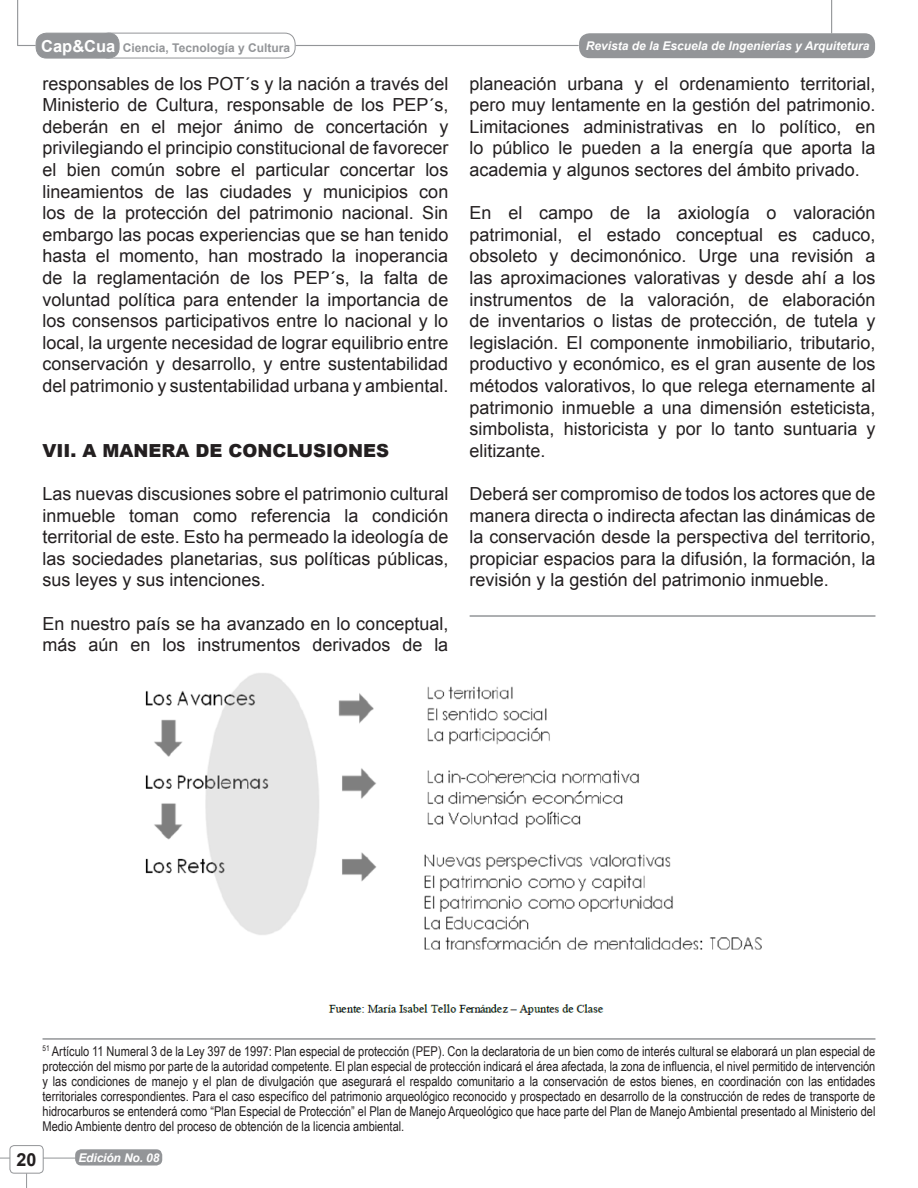
<style>
.page{position:relative;width:918px;height:1188px;background:#fff}
.page>*{position:absolute;margin:0;border:0;box-sizing:border-box;transform-origin:0 0}
.t1{font:18px/21.6px "Arial";color:#231f20;text-align:justify}
.t2{font:900 18px "Arial";color:#231f20}
.t3{font:700 18px "Arial";color:#231f20}
.t4{font:13.5px/15px "Arial Narrow";color:#231f20;text-align:justify}
.t5{font:italic 700 12px "Arial";color:#fff}
.t6{font:700 12px "Arial";color:#939598}
.s1{font-size:16.5px;color:#fff}
</style>
<div class="page">
<div style="left:98px;top:33px;width:198px;height:25px;border:1px solid #939598;border-radius:10px"></div>
<div style="left:36px;top:33px;width:83px;height:25px;background:#939598;border-radius:10px"></div>
<div style="left:36px;top:33px;width:83px;height:25px;border:1px solid #939598;border-radius:10px"></div>
<div style="left:579px;top:33px;width:296px;height:25px;background:#939598;border-radius:10px"></div>
<div style="left:10px;top:1145px;width:34px;height:29px;border:1px solid #939598;border-radius:4px"></div>
<svg style="left:26px;top:1173px;width:1px;height:15px"></svg>
<hr style="left:17px;top:0;width:1px;height:45px;background:#939598">
<svg style="left:17px;top:45px;width:19px;height:1px"></svg>
<hr style="left:831px;top:0;width:1px;height:33px;background:#939598">
<hr style="left:296px;top:45px;width:283px;height:1px;background:#939598">
<hr style="left:43px;top:1158px;width:34px;height:1px;background:#939598">
<div style="left:75px;top:1149px;width:87px;height:17px;background:#939598;border-radius:6px"></div>
<hr style="left:43px;top:1038px;width:832px;height:2px;background:#939598">
<img style="left:145px;top:673px;width:617px;height:342px">
<hr style="left:470px;top:615px;width:405px;height:2px;background:#939598">
<p class="t6" style="left:41px;top:40px;width:250px"><span class="s1">Cap&amp;Cua</span> Ciencia, Tecnología y Cultura</p>
<p class="t1" style="left:43px;top:73px;width:407px">responsables de los POT´s y la nación a través del Ministerio de Cultura, responsable de los PEP´s, deberán en el mejor ánimo de concertación y privilegiando el principio constitucional de favorecer el bien común sobre el particular concertar los lineamientos de las ciudades y municipios con los de la protección del patrimonio nacional. Sin embargo las pocas experiencias que se han tenido hasta el momento, han mostrado la inoperancia de la reglamentación de los PEP´s, la falta de voluntad política para entender la importancia de los consensos participativos entre lo nacional y lo local, la urgente necesidad de lograr equilibrio entre conservación y desarrollo, y entre sustentabilidad del patrimonio y sustentabilidad urbana y ambiental.</p>
<p class="t2" style="left:43px;top:437px;width:348px">VII. A MANERA DE CONCLUSIONES</p>
<p class="t1" style="left:43px;top:483px;width:407px">Las nuevas discusiones sobre el patrimonio cultural inmueble toman como referencia la condición territorial de este. Esto ha permeado la ideología de las sociedades planetarias, sus políticas públicas, sus leyes y sus intenciones.</p>
<p class="t1" style="left:43px;top:613px;width:407px">En nuestro país se ha avanzado en lo conceptual, más aún en los instrumentos derivados de la</p>
<p class="t5" style="left:586px;top:38px;width:285px">Revista de la Escuela de Ingenierías y Arquitetura</p>
<p class="t1" style="left:470px;top:73px;width:407px">planeación urbana y el ordenamiento territorial, pero muy lentamente en la gestión del patrimonio.<br>Limitaciones administrativas en lo político, en lo público le pueden a la energía que aporta la academia y algunos sectores del ámbito privado.</p>
<p class="t1" style="left:470px;top:202px;width:407px">En el campo de la axiología o valoración patrimonial, el estado conceptual es caduco, obsoleto y decimonónico. Urge una revisión a las aproximaciones valorativas y desde ahí a los instrumentos de la valoración, de elaboración de inventarios o listas de protección, de tutela y legislación. El componente inmobiliario, tributario, productivo y económico, es el gran ausente de los métodos valorativos, lo que relega eternamente al patrimonio inmueble a una dimensión esteticista, simbolista, historicista y por lo tanto suntuaria y elitizante.</p>
<p class="t1" style="left:470px;top:483px;width:407px">Deberá ser compromiso de todos los actores que de manera directa o indirecta afectan las dinámicas de la conservación desde la perspectiva del territorio, propiciar espacios para la difusión, la formación, la revisión y la gestión del patrimonio inmueble.</p>
<p class="t4" style="left:43px;top:1043px;width:834px"><sup>51</sup> Artículo 11 Numeral 3 de la Ley 397 de 1997: Plan especial de protección (PEP). Con la declaratoria de un bien como de interés cultural se elaborará un plan especial de protección del mismo por parte de la autoridad competente. El plan especial de protección indicará el área afectada, la zona de influencia, el nivel permitido de intervención y las condiciones de manejo y el plan de divulgación que asegurará el respaldo comunitario a la conservación de estos bienes, en coordinación con las entidades territoriales correspondientes. Para el caso específico del patrimonio arqueológico reconocido y prospectado en desarrollo de la construcción de redes de transporte de hidrocarburos se entenderá como “Plan Especial de Protección” el Plan de Manejo Arqueológico que hace parte del Plan de Manejo Ambiental presentado al Ministerio del Medio Ambiente dentro del proceso de obtención de la licencia ambiental.</p>
<p class="t3" style="left:17px;top:1148px;width:22px">20</p>
<p class="t5" style="left:78px;top:1150px;width:83px">Edición No. 08</p>
</div>
